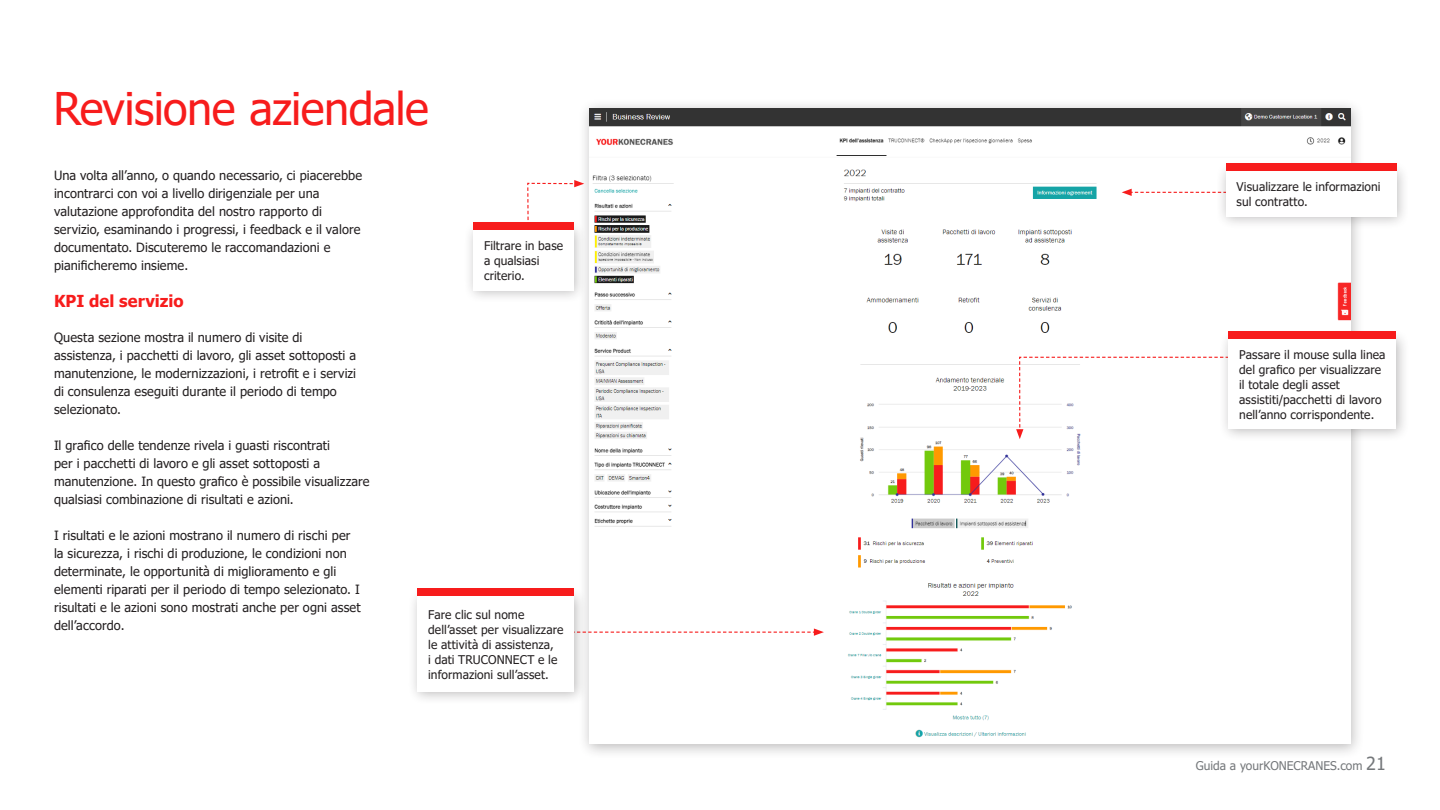
<style>
.page{position:relative;width:1440px;height:810px;background:#fff}
.page>*{position:absolute;margin:0;border:0;box-sizing:border-box;transform-origin:0 0}
.Headline_Inside{font:45px "Tahoma";letter-spacing:-.015em;color:#f71c1c}
.Subhead_for_body_copy{font:700 16.5px "Tahoma";color:#f71c1c}
.Body_copy{font:12.75px/18px "Tahoma";letter-spacing:.005em;color:#231f20}
.Box_text{font:12px/15px "Tahoma";letter-spacing:.01em;color:#231f20}
.t1{font:12px "Tahoma";color:#75787b}
.s1{font-size:18px}
</style>
<div class="page">
<div style="left:578px;top:98px;width:786px;height:661px;background:#231f20;opacity:.3"></div>
<img style="left:589px;top:108px;width:761px;height:636px">
<svg style="left:527px;top:180px;width:57px;height:40px"></svg>
<div style="left:463px;top:220px;width:124px;height:83px;background:#231f20;opacity:.3"></div>
<div style="left:473px;top:230px;width:101px;height:60px;background:#fff"></div>
<div style="left:473px;top:222px;width:101px;height:8px;background:#f71c1c"></div>
<svg style="left:1016px;top:356px;width:202px;height:83px"></svg>
<div style="left:1218px;top:329px;width:191px;height:113px;background:#231f20;opacity:.3"></div>
<div style="left:1228px;top:339px;width:168px;height:90px;background:#fff"></div>
<div style="left:1228px;top:331px;width:168px;height:8px;background:#f71c1c"></div>
<svg style="left:1121px;top:189px;width:95px;height:7px"></svg>
<div style="left:1216px;top:161px;width:193px;height:68px;background:#231f20;opacity:.3"></div>
<div style="left:1226px;top:171px;width:170px;height:45px;background:#fff"></div>
<div style="left:1226px;top:164px;width:170px;height:7px;background:#f71c1c"></div>
<svg style="left:587px;top:628px;width:237px;height:8px"></svg>
<div style="left:408px;top:586px;width:179px;height:119px;background:#231f20;opacity:.3"></div>
<div style="left:418px;top:596px;width:156px;height:96px;background:#fff"></div>
<div style="left:418px;top:589px;width:156px;height:7px;background:#f71c1c"></div>
<p class="Headline_Inside" style="left:53px;top:79px;width:377px">Revisione aziendale</p>
<p class="Body_copy" style="left:54px;top:167px;width:310px">Una volta all’anno, o quando necessario, ci piacerebbe incontrarci con voi a livello dirigenziale per una valutazione approfondita del nostro rapporto di servizio, esaminando i progressi, i feedback e il valore documentato. Discuteremo le raccomandazioni e pianificheremo insieme.</p>
<p class="Subhead_for_body_copy" style="left:54px;top:289px;width:131px">KPI del servizio</p>
<p class="Body_copy" style="left:54px;top:329px;width:304px">Questa sezione mostra il numero di visite di assistenza, i pacchetti di lavoro, gli asset sottoposti a manutenzione, le modernizzazioni, i retrofit e i servizi di consulenza eseguiti durante il periodo di tempo selezionato.</p>
<p class="Body_copy" style="left:54px;top:437px;width:317px">Il grafico delle tendenze rivela i guasti riscontrati<br>per i pacchetti di lavoro e gli asset sottoposti a manutenzione. In questo grafico è possibile visualizzare qualsiasi combinazione di risultati e azioni.</p>
<p class="Body_copy" style="left:54px;top:527px;width:308px">I risultati e le azioni mostrano il numero di rischi per la sicurezza, i rischi di produzione, le condizioni non determinate, le opportunità di miglioramento e gli elementi riparati per il periodo di tempo selezionato. I risultati e le azioni sono mostrati anche per ogni asset dell’accordo.</p>
<p class="Box_text" style="left:484px;top:238px;width:81px">Filtrare in base a qualsiasi criterio.</p>
<p class="Box_text" style="left:428px;top:607px;width:137px">Fare clic sul nome dell’asset per visualizzare le attività di assistenza,<br>i dati TRUCONNECT e le informazioni sull’asset.</p>
<p class="Box_text" style="left:1236px;top:180px;width:146px">Visualizzare le informazioni sul contratto.</p>
<p class="Box_text" style="left:1239px;top:347px;width:148px">Passare il mouse sulla linea del grafico per visualizzare il totale degli asset assistiti/pacchetti di lavoro nell’anno corrispondente.</p>
<p class="t1" style="left:1196px;top:757px;width:192px">Guida a yourKONECRANES.com <span class="s1">21</span></p>
</div>
